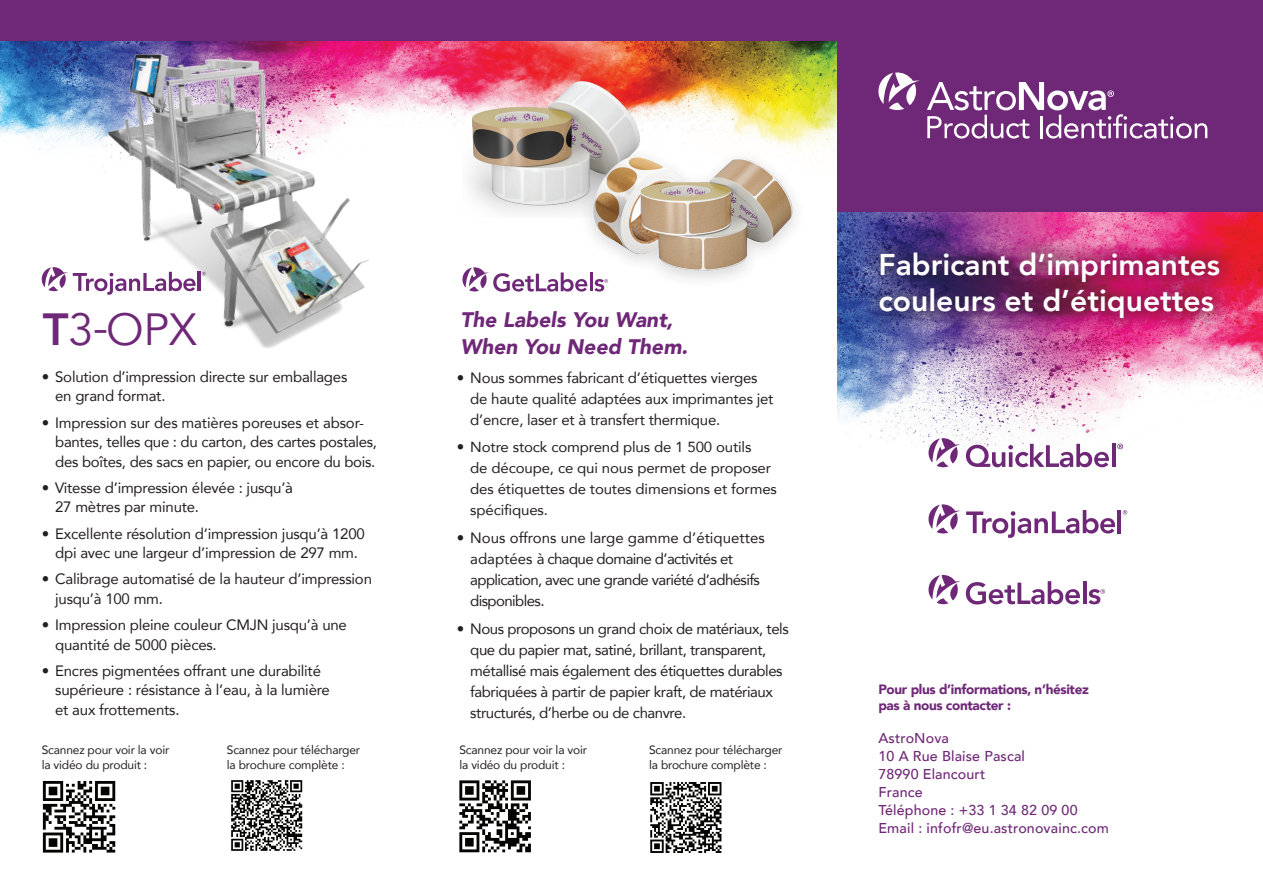
<style>
.page{position:relative;width:1263px;height:893px;background:#fff}
.page>*{position:absolute;margin:0;border:0;box-sizing:border-box;transform-origin:0 0}
.t1{font:45px "Avenir";color:#6f2877}
.t2{font:800 30px/36px "Avenir";color:#fff}
.t3{font:italic 900 21px/27px "Avenir";color:#6f2877}
.t4{font:15px/19.5px "Avenir";letter-spacing:-.015em;color:#231f20}
.t5{font:15px/21px "Avenir";letter-spacing:-.04em;color:#231f20}
.t6{font:14.55px/21px "Avenir";letter-spacing:-.01em;color:#231f20}
.t7{font:500 14.25px/18px "Avenir";letter-spacing:.01em;color:#6f2877}
.t8{font:900 13.5px/16.2px "Avenir";letter-spacing:-.025em;color:#6f2877}
.t9{font:12px/15px "Avenir";letter-spacing:-.015em;color:#231f20}
.s1{font-weight:800}
.s2{font-size:15px}
</style>
<div class="page">
<img style="left:0;top:41px;width:838px;height:235px">
<img style="left:838px;top:211px;width:425px;height:235px">
<div style="left:838px;top:0;width:425px;height:211px;background:#6f2877"></div>
<svg style="left:878px;top:72px;width:42px;height:38px"></svg>
<svg style="left:927px;top:82px;width:280px;height:57px"></svg>
<div style="left:0;top:0;width:838px;height:41px;background:#6f2877"></div>
<hr style="left:1117px;top:510px;width:4px;height:23px;background:#6f2877">
<svg style="left:928px;top:504px;width:187px;height:34px"></svg>
<svg style="left:1123px;top:510px;width:4px;height:5px"></svg>
<hr style="left:1112px;top:444px;width:3px;height:23px;background:#6f2877">
<svg style="left:928px;top:438px;width:181px;height:29px"></svg>
<svg style="left:1117px;top:444px;width:6px;height:5px"></svg>
<svg style="left:928px;top:575px;width:152px;height:29px"></svg>
<hr style="left:1083px;top:581px;width:3px;height:23px;background:#6f2877">
<svg style="left:1088px;top:589px;width:17px;height:15px"></svg>
<div style="left:859px;top:231px;width:381px;height:108px;background:#231f20;opacity:.5"></div>
<img style="left:462px;top:76px;width:195px;height:141px">
<div style="left:579px;top:146px;width:228px;height:144px;background:#231f20;opacity:.18"></div>
<img style="left:586px;top:146px;width:220px;height:144px">
<img style="left:459px;top:780px;width:72px;height:73px">
<img style="left:650px;top:782px;width:72px;height:71px">
<svg style="left:462px;top:267px;width:125px;height:25px"></svg>
<hr style="left:590px;top:272px;width:3px;height:19px;background:#6f2877">
<svg style="left:594px;top:279px;width:14px;height:13px"></svg>
<img style="left:95px;top:41px;width:286px;height:307px">
<img style="left:42px;top:780px;width:74px;height:73px">
<img style="left:231px;top:780px;width:72px;height:71px">
<hr style="left:198px;top:272px;width:3px;height:19px;background:#6f2877">
<svg style="left:42px;top:267px;width:154px;height:28px"></svg>
<svg style="left:202px;top:272px;width:4px;height:4px"></svg>
<h1 class="t1" style="left:43px;top:303px;width:156px"><span class="s1">T</span>3-OPX</h1>
<p class="t4" style="left:55px;top:366px;width:294px;text-indent:-13px">• Solution d’impression directe sur emballages en grand format.</p>
<p class="t4" style="left:55px;top:412px;width:323px;text-indent:-14px">• Impression sur des matières poreuses et absor&shy;bantes, telles que : du carton, des cartes postales, des boîtes, des sacs en papier, ou encore du bois.</p>
<p class="t4" style="left:55px;top:477px;width:239px;text-indent:-14px">• Vitesse d’impression élevée : jusqu’à<br>27 mètres par minute.</p>
<p class="t4" style="left:42px;top:523px;width:325px;text-align:center">• Excellente résolution d’impression jusqu’à 1200 dpi avec une largeur d’impression de 297 mm.</p>
<p class="t4" style="left:55px;top:569px;width:318px;text-indent:-14px">• Calibrage automatisé de la hauteur d’impression jusqu’à 100 mm.</p>
<p class="t4" style="left:55px;top:615px;width:293px;text-indent:-14px">• Impression pleine couleur CMJN jusqu’à une quantité de 5000 pièces.</p>
<p class="t4" style="left:55px;top:660px;width:276px;text-indent:-14px">• Encres pigmentées offrant une durabilité supérieure : résistance à l’eau, à la lumière et aux frottements.</p>
<p class="t9" style="left:42px;top:742px;width:129px">Scannez pour voir la voir la vidéo du produit :</p>
<p class="t9" style="left:227px;top:742px;width:135px">Scannez pour télécharger la brochure complète :</p>
<h3 class="t3" style="left:460px;top:306px;width:229px">The Labels You Want,<br>When You Need Them.</h3>
<p class="t4" style="left:470px;top:366px;width:305px;line-height:21px;text-indent:-14px">• Nous sommes fabricant d’étiquettes vierges de haute qualité adaptées aux imprimantes jet d’encre, laser et à transfert thermique.</p>
<p class="t6" style="left:470px;top:436px;width:308px;text-indent:-14px"><span class="s2">•</span> Notre stock comprend plus de 1 500 outils<br>de découpe, ce qui nous permet de proposer des étiquettes de toutes dimensions et formes spécifiques.</p>
<p class="t5" style="left:470px;top:527px;width:296px;text-indent:-14px">• Nous offrons une large gamme d’étiquettes adaptées à chaque domaine d’activités et application, avec une grande variété d’adhésifs disponibles.</p>
<p class="t4" style="left:470px;top:618px;width:320px;line-height:21px;text-indent:-14px">• Nous proposons un grand choix de matériaux, tels que du papier mat, satiné, brillant, transparent, métallisé mais également des étiquettes durables fabriquées à partir de papier kraft, de matériaux structurés, d’herbe ou de chanvre.</p>
<p class="t9" style="left:459px;top:742px;width:129px">Scannez pour voir la voir la vidéo du produit :</p>
<p class="t9" style="left:649px;top:742px;width:135px">Scannez pour télécharger la brochure complète :</p>
<h2 class="t2" style="left:878px;top:247px;width:343px">Fabricant d’imprimantes couleurs et d’étiquettes</h2>
<p class="t8" style="left:878px;top:681px;width:212px">Pour plus d’informations, n’hésitez pas à nous contacter :</p>
<p class="t7" style="left:878px;top:728px;width:232px">AstroNova<br>10 A Rue Blaise Pascal<br>78990 Elancourt<br>France<br>Téléphone : +33 1 34 82 09 00<br>Email : infofr@eu.astronovainc.com</p>
</div>
